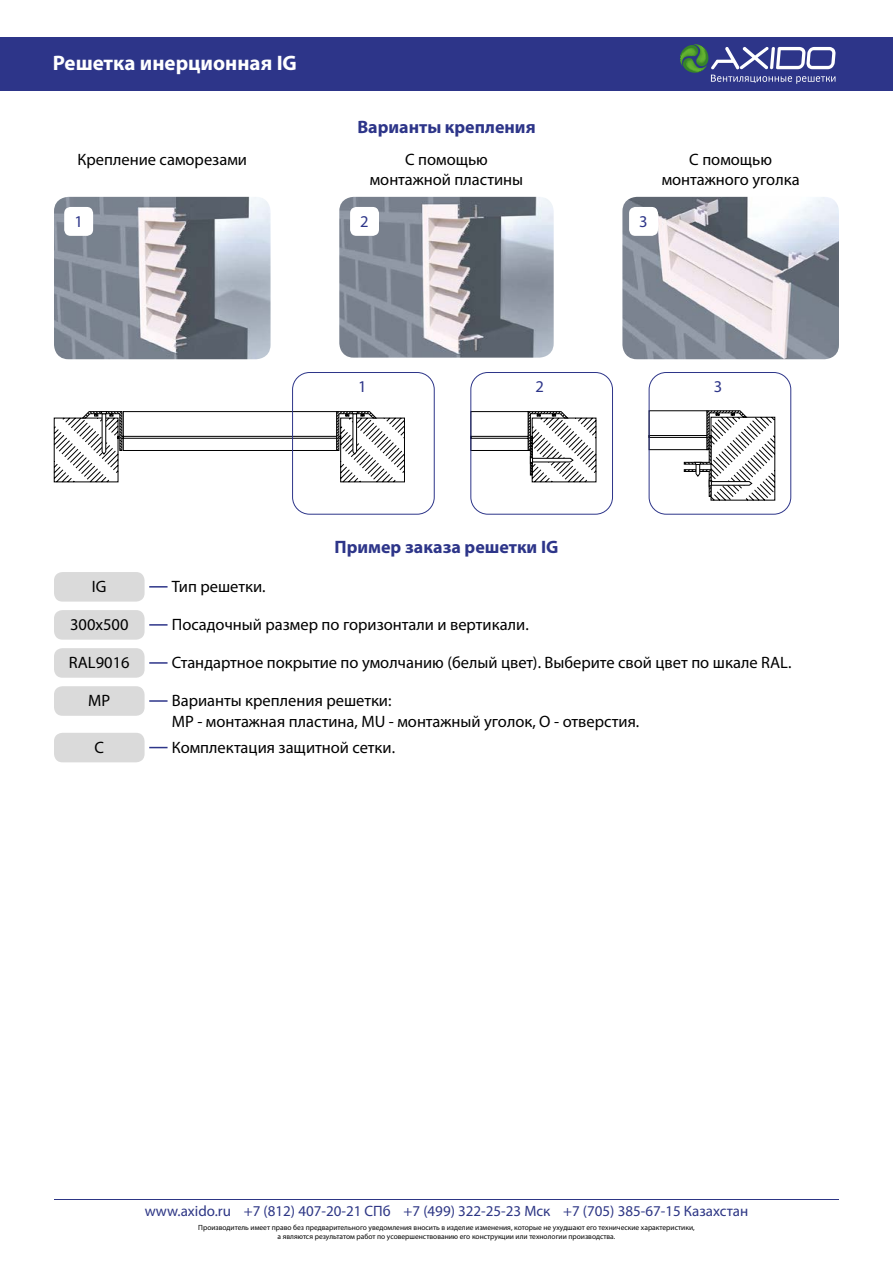
<style>
.page{position:relative;width:893px;height:1263px;background:#fff}
.page>*{position:absolute;margin:0;border:0;box-sizing:border-box;transform-origin:0 0}
.t1{font:700 21px "Myriad Pro";color:#fff}
.t2{font:700 18px "Myriad Pro";color:#2d3589}
.t3{font:16.5px/19.8px "Myriad Pro";color:#000;text-align:center}
.t4{font:16.5px "Myriad Pro";color:#2d3589}
.t5{font:15px "Myriad Pro";color:#2d3685}
.t6{font:7.5px/9px "Myriad Pro";color:#000;text-align:center}
</style>
<div class="page">
<div style="left:0;top:37px;width:893px;height:53px;background:#2d3589"></div>
<hr style="left:54px;top:1199px;width:785px;height:1px;background:#2d3685">
<svg style="left:680px;top:44px;width:155px;height:40px"></svg>
<img style="left:622px;top:197px;width:217px;height:162px">
<img style="left:54px;top:197px;width:217px;height:162px">
<div style="left:629px;top:207px;width:29px;height:29px;background:#fff;border-radius:6px"></div>
<img style="left:339px;top:197px;width:215px;height:161px">
<div style="left:350px;top:207px;width:29px;height:29px;background:#fff;border-radius:6px"></div>
<div style="left:64px;top:207px;width:29px;height:29px;background:#fff;border-radius:6px"></div>
<div style="left:54px;top:572px;width:91px;height:30px;background:#dadada;border-radius:9px"></div>
<div style="left:54px;top:610px;width:91px;height:30px;background:#dadada;border-radius:9px"></div>
<div style="left:54px;top:648px;width:91px;height:30px;background:#dadada;border-radius:9px"></div>
<div style="left:54px;top:686px;width:91px;height:30px;background:#dadada;border-radius:9px"></div>
<div style="left:54px;top:733px;width:91px;height:29px;background:#dadada;border-radius:9px"></div>
<svg style="left:149px;top:586px;width:19px;height:2px"></svg>
<svg style="left:149px;top:624px;width:19px;height:2px"></svg>
<svg style="left:149px;top:662px;width:19px;height:2px"></svg>
<svg style="left:149px;top:700px;width:19px;height:2px"></svg>
<svg style="left:149px;top:747px;width:19px;height:1px"></svg>
<svg style="left:54px;top:411px;width:351px;height:71px"></svg>
<div style="left:292px;top:372px;width:143px;height:143px;border:1px solid #2d3589;border-radius:17px"></div>
<svg style="left:470px;top:372px;width:322px;height:143px"></svg>
<p class="t1" style="left:53px;top:49px;width:246px">Решетка инерционная IG</p>
<p class="t2" style="left:357px;top:115px;width:180px">Варианты крепления</p>
<p class="t3" style="left:77px;top:149px;width:171px">Крепление саморезами</p>
<p class="t3" style="left:370px;top:149px;width:155px">С помощью монтажной пластины</p>
<p class="t3" style="left:662px;top:149px;width:140px">С помощью монтажного уголка</p>
<p class="t4" style="left:74px;top:211px;width:10px">1</p>
<p class="t4" style="left:360px;top:211px;width:10px">2</p>
<p class="t4" style="left:639px;top:211px;width:10px">3</p>
<p class="t4" style="left:358px;top:376px;width:10px">1</p>
<p class="t4" style="left:536px;top:376px;width:10px">2</p>
<p class="t4" style="left:714px;top:376px;width:10px">3</p>
<p class="t3" style="left:92px;top:576px;width:16px">IG</p>
<p class="t3" style="left:70px;top:614px;width:60px">300x500</p>
<p class="t3" style="left:69px;top:652px;width:62px">RAL9016</p>
<p class="t3" style="left:88px;top:690px;width:24px">MP</p>
<p class="t3" style="left:94px;top:737px;width:11px">C</p>
<p class="t3" style="left:172px;top:576px;width:95px">Тип решетки.</p>
<p class="t2" style="left:335px;top:535px;width:225px">Пример заказа решетки IG</p>
<p class="t3" style="left:172px;top:614px;width:358px">Посадочный размер по горизонтали и вертикали.</p>
<p class="t3" style="left:172px;top:652px;width:621px">Стандартное покрытие по умолчанию (белый цвет). Выберите свой цвет по шкале RAL.</p>
<p class="t3" style="left:172px;top:690px;width:469px;line-height:21px;text-align:left">Варианты крепления решетки:<br>MP - монтажная пластина, MU - монтажный уголок, O - отверстия.</p>
<p class="t3" style="left:172px;top:737px;width:225px">Комплектация защитной сетки.</p>
<p class="t5" style="left:145px;top:1202px;width:605px">www.axido.ru +7 (812) 407-20-21 СПб +7 (499) 322-25-23 Мск +7 (705) 385-67-15 Казахстан</p>
<p class="t6" style="left:198px;top:1223px;width:498px">Производитель имеет право без предварительного уведомления вносить в изделие изменения, которые не ухудшают его технические характеристики, а являются результатом работ по усовершенствованию его конструкции или технологии производства.</p>
</div>
